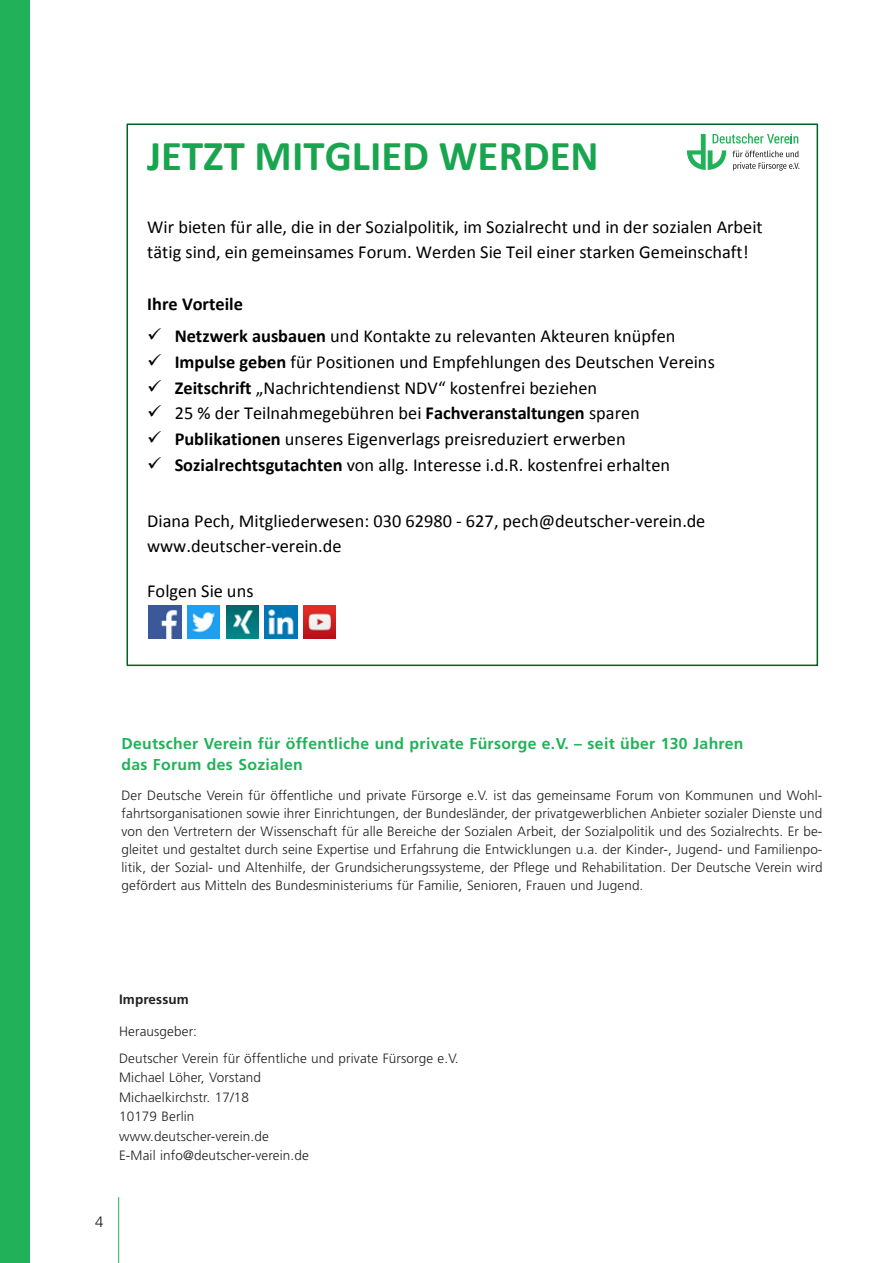
<style>
.page{position:relative;width:893px;height:1263px;background:#fff}
.page>*{position:absolute;margin:0;border:0;box-sizing:border-box;transform-origin:0 0}
.t1{font:700 42.75px "Calibri";color:#19a54f}
.t2{font:18.3px/25.8px "Calibri";color:#000}
.t3{font:700 18.3px "Calibri";letter-spacing:.005em;color:#000}
.h2-Zwischentitel{font:700 15.75px/21px "Frutiger LT";letter-spacing:.02em;color:#21b259}
.t4{font:300 15px "Frutiger LT";color:#231f20}
.p-Text{font:300 13.5px/18px "Frutiger LT";letter-spacing:.01em;color:#231f20;text-align:justify}
.p-Text-2{font:700 13.5px "Frutiger LT";letter-spacing:.01em;color:#231f20}
.s1{font-weight:700}
</style>
<div class="page">
<hr style="left:118px;top:1197px;width:1px;height:66px;background:#21b259">
<div style="left:0;top:0;width:30px;height:1263px;background:#21b259"></div>
<img style="left:149px;top:606px;width:32px;height:32px">
<img style="left:187px;top:606px;width:33px;height:32px">
<img style="left:226px;top:606px;width:33px;height:32px">
<img style="left:265px;top:606px;width:32px;height:32px">
<img style="left:303px;top:606px;width:33px;height:32px">
<svg style="left:687px;top:133px;width:112px;height:38px"></svg>
<p class="t1" style="left:147px;top:128px;width:453px">JETZT MITGLIED WERDEN</p>
<p class="t2" style="left:147px;top:214px;width:617px">Wir bieten für alle, die in der Sozialpolitik, im Sozialrecht und in der sozialen Arbeit tätig sind, ein gemeinsames Forum. Werden Sie Teil einer starken Gemeinschaft!</p>
<p class="t3" style="left:147px;top:292px;width:97px">Ihre Vorteile</p>
<p class="t2" style="left:147px;top:323px;width:530px">✓ <span class="s1">Netzwerk ausbauen</span> und Kontakte zu relevanten Akteuren knüpfen</p>
<p class="t2" style="left:147px;top:349px;width:569px">✓ <span class="s1">Impulse geben</span> für Positionen und Empfehlungen des Deutschen Vereins</p>
<p class="t2" style="left:147px;top:375px;width:451px">✓ <span class="s1">Zeitschrift</span> „Nachrichtendienst NDV“ kostenfrei beziehen</p>
<p class="t2" style="left:147px;top:400px;width:494px">✓ 25 % der Teilnahmegebühren bei <span class="s1">Fachveranstaltungen</span> sparen</p>
<p class="t2" style="left:147px;top:426px;width:480px">✓ <span class="s1">Publikationen</span> unseres Eigenverlags preisreduziert erwerben</p>
<p class="t2" style="left:147px;top:452px;width:524px">✓ <span class="s1">Sozialrechtsgutachten</span> von allg. Interesse i.d.R. kostenfrei erhalten</p>
<p class="t2" style="left:147px;top:508px;width:560px">Diana Pech, Mitgliederwesen: 030 62980 - 627, pech@deutscher-verein.de www.deutscher-verein.de</p>
<p class="t2" style="left:147px;top:578px;width:108px">Folgen Sie uns</p>
<p class="h2-Zwischentitel" style="left:121px;top:733px;width:623px">Deutscher Verein für öffentliche und private Fürsorge e.V. – seit über 130 Jahren das Forum des Sozialen</p>
<p class="p-Text" style="left:121px;top:787px;width:702px">Der Deutsche Verein für öffentliche und private Fürsorge e.V. ist das gemeinsame Forum von Kommunen und Wohl&shy;fahrtsorganisationen sowie ihrer Einrichtungen, der Bundesländer, der privatgewerblichen Anbieter sozialer Dienste und von den Vertretern der Wissenschaft für alle Bereiche der Sozialen Arbeit, der Sozialpolitik und des Sozialrechts. Er be&shy;gleitet und gestaltet durch seine Expertise und Erfahrung die Entwicklungen u.a. der Kinder-, Jugend- und Familienpo&shy;litik, der Sozial- und Altenhilfe, der Grundsicherungssysteme, der Pflege und Rehabilitation. Der Deutsche Verein wird gefördert aus Mitteln des Bundesministeriums für Familie, Senioren, Frauen und Jugend.</p>
<p class="p-Text-2" style="left:119px;top:991px;width:71px">Impressum</p>
<p class="p-Text" style="left:119px;top:1022px;width:80px">Herausgeber:</p>
<p class="p-Text" style="left:119px;top:1049px;width:341px">Deutscher Verein für öffentliche und private Fürsorge e.V.</p>
<p class="p-Text" style="left:119px;top:1069px;width:144px">Michael Löher, Vorstand</p>
<p class="p-Text" style="left:119px;top:1088px;width:131px">Michaelkirchstr. 17/18</p>
<p class="p-Text" style="left:119px;top:1108px;width:77px">10179 Berlin</p>
<p class="p-Text" style="left:119px;top:1127px;width:151px">www.deutscher-verein.de</p>
<p class="p-Text" style="left:119px;top:1147px;width:191px">E-Mail info@deutscher-verein.de</p>
<p class="t4" style="left:95px;top:1213px;width:10px">4</p>
</div>
